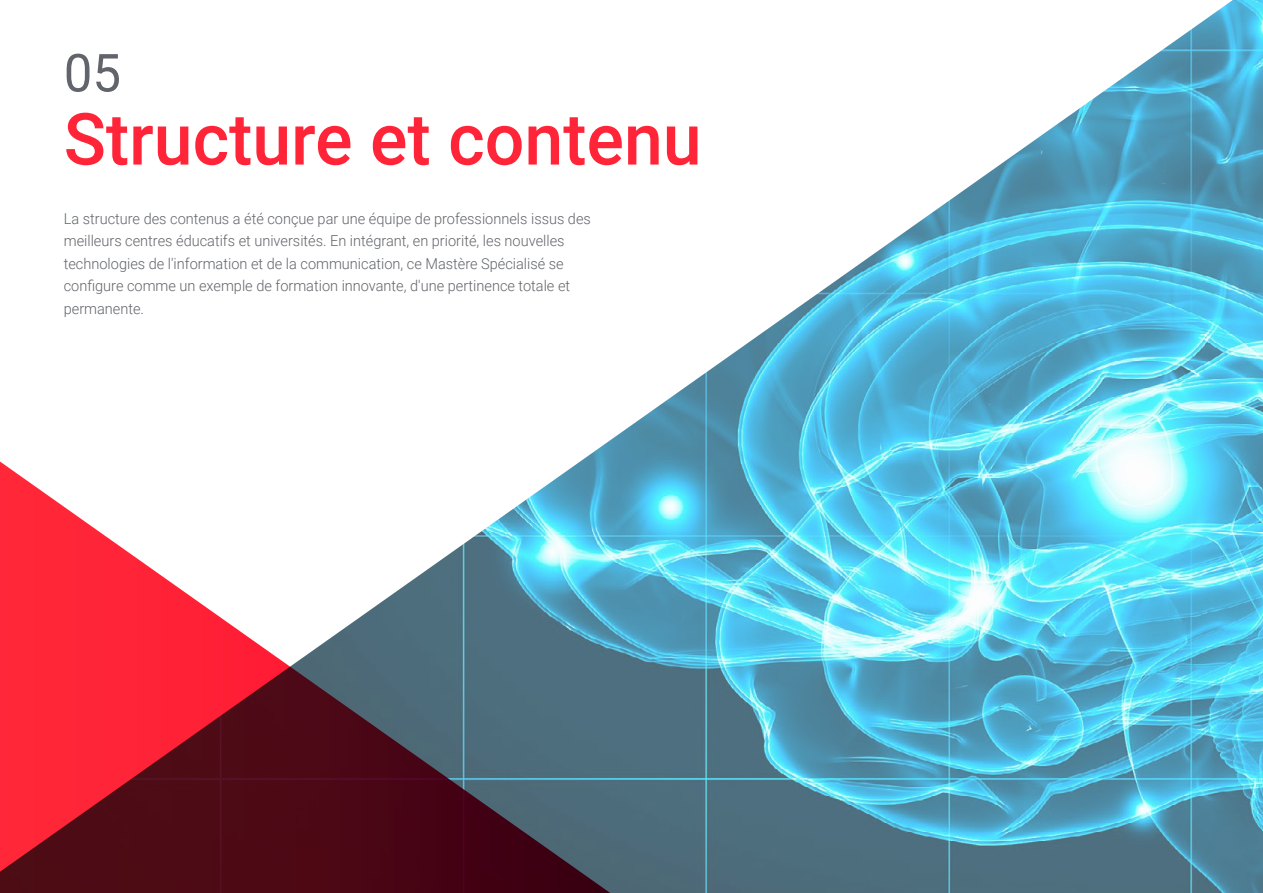
<style>
.page{position:relative;width:1263px;height:893px;background:#fff}
.page>*{position:absolute;margin:0;border:0;box-sizing:border-box;transform-origin:0 0}
.t1{font:500 72px "Roboto";color:#ff2438}
.t2{font:52.5px "Roboto";color:#61646a}
.t3{font:300 15px/22.5px "Roboto";color:#61646a}
</style>
<div class="page">
<img style="left:602px;top:0;width:661px;height:893px">
<svg style="left:0;top:446px;width:640px;height:447px"></svg>
<h2 class="t2" style="left:64px;top:36px;width:59px">05</h2>
<h1 class="t1" style="left:64px;top:89px;width:639px">Structure et contenu</h1>
<p class="t3" style="left:64px;top:207px;width:529px">La structure des contenus a été conçue par une équipe de professionnels issus des meilleurs centres éducatifs et universités. En intégrant, en priorité, les nouvelles technologies de l'information et de la communication, ce Mastère Spécialisé se configure comme un exemple de formation innovante, d'une pertinence totale et permanente.</p>
</div>
